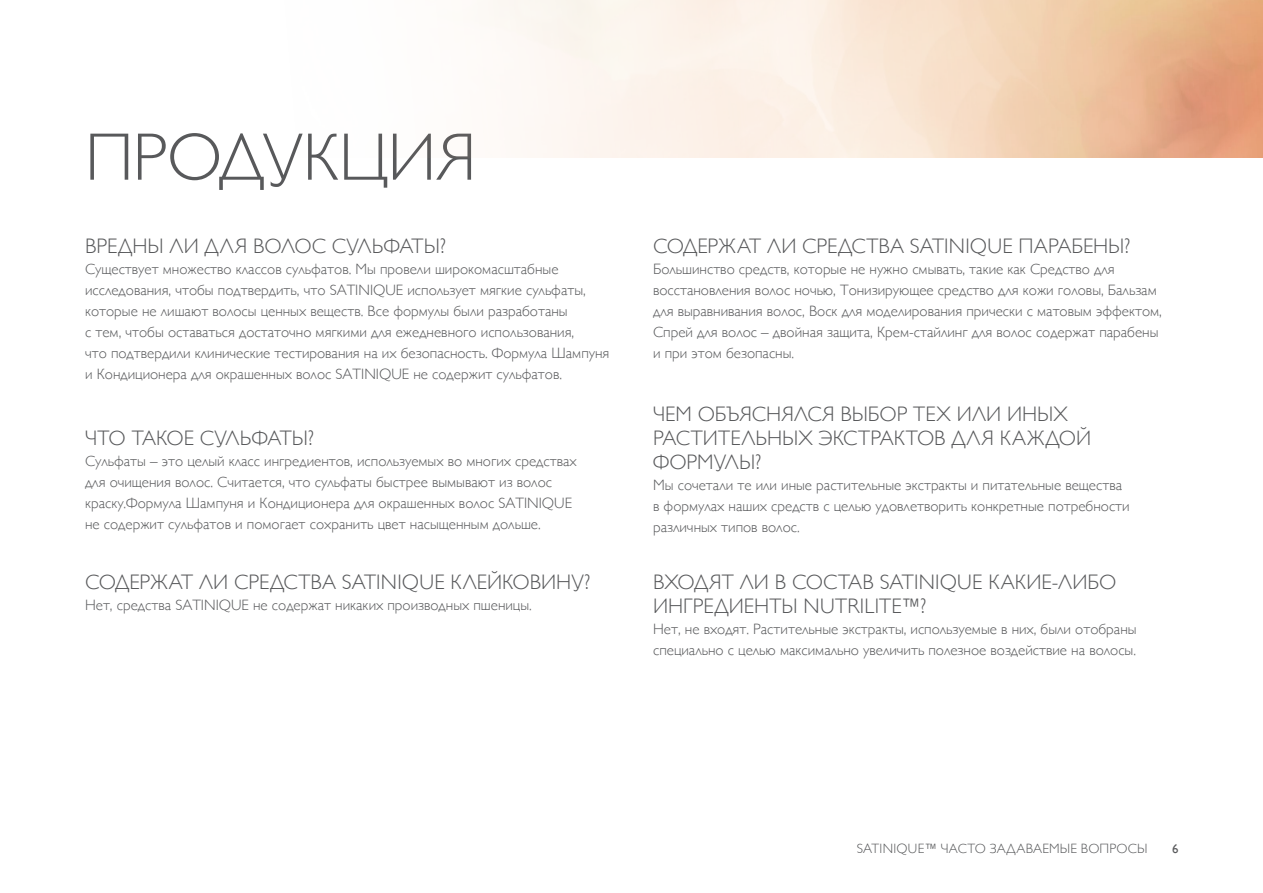
<style>
.page{position:relative;width:1263px;height:893px;background:#fff}
.page>*{position:absolute;margin:0;border:0;box-sizing:border-box;transform-origin:0 0}
.t1{font:300 67.5px "Gill Sans";color:#58595b}
.t2{font:300 21px "Gill Sans";letter-spacing:.01em;color:#58595b}
.t3{font:300 15px/21px "Gill Sans";color:#58595b}
.t4{font:300 13.5px "Gill Sans";letter-spacing:.015em;color:#58595b}
.t5{font:12.75px "Gill Sans";color:#58595b}
</style>
<div class="page">
<h1 class="t1" style="left:85px;top:104px;width:44px">ПРОДУКЦИЯ</h1>
<h2 class="t2" style="left:85px;top:230px;width:13px">ВРЕД</h2>
<h2 class="t2" style="left:132px;top:230px;width:87px">НЫЛИ ДЛЯ</h2>
<h2 class="t2" style="left:253px;top:230px;width:16px">ВОЛОС</h2>
<h2 class="t2" style="left:332px;top:230px;width:14px">СУЛЬ</h2>
<h2 class="t2" style="left:384px;top:230px;width:30px">ФАТЫ</h2>
<h2 class="t2" style="left:440px;top:230px;width:7px">?</h2>
<p class="t3" style="left:85px;top:258px;width:526px">Существует множество классов сульфатов. М ы провели широкомасштабные исследования, чтобы подтвердить, что SATINIQUE использует мягкие сульфаты, которые не лишают волосы ценных веществ. Все формулы были разработаны<br>с тем, чтобы оставаться достаточно мягкими для ежедневного использования,<br>что подтвердили клинические тестирования на их безопасность. Формула Шампуня и Кондиционера для окрашенных волос SATINIQUE не содержит сульфатов.</p>
<h2 class="t2" style="left:85px;top:422px;width:14px">ЧТО</h2>
<h2 class="t2" style="left:132px;top:422px;width:14px">ТАКОЕ</h2>
<h2 class="t2" style="left:200px;top:422px;width:14px">СУЛЬ</h2>
<h2 class="t2" style="left:252px;top:422px;width:30px">ФАТЫ</h2>
<h2 class="t2" style="left:308px;top:422px;width:7px">?</h2>
<p class="t3" style="left:85px;top:450px;width:493px">Сульфаты – это целый класс ингредиентов, используемых во многих средствах для очищения волос. Считается, что сульфаты быстрее вымывают из волос краску.Формула Шампуня и Кондиционера для окрашенных волос SATINIQUE не содержит сульфатов и помогает сохранить цвет насыщенным дольше.</p>
<h2 class="t2" style="left:85px;top:566px;width:15px">СОДЕРЖАТ</h2>
<h2 class="t2" style="left:199px;top:566px;width:49px">ЛИ СРЕДСТВА</h2>
<h2 class="t2" style="left:342px;top:566px;width:123px">SATINIQUE КЛЕЙКОВИ</h2>
<h2 class="t2" style="left:556px;top:566px;width:36px">НУ?</h2>
<p class="t3" style="left:85px;top:594px;width:448px">Нет, средства SATINIQUE не содержат никаких производных пшеницы.</p>
<h2 class="t2" style="left:653px;top:230px;width:15px">СОДЕРЖАТ</h2>
<h2 class="t2" style="left:767px;top:230px;width:49px">ЛИ СРЕДСТВА</h2>
<h2 class="t2" style="left:910px;top:230px;width:122px">SATINIQUE ПАРАБЕ</h2>
<h2 class="t2" style="left:1093px;top:230px;width:39px">НЫ?</h2>
<p class="t3" style="left:653px;top:258px;width:510px">Большинство средств, которые не нужно смывать, такие как Средство для восстановления волос ночью, Тонизирующее средство для кожи головы, Бальзам для выравнивания волос, Воск для моделирования прически с матовым эффектом, Спрей для волос – двойная защита, Крем-стайлинг для волос содержат парабены и при этом безопасны.</p>
<h2 class="t2" style="left:653px;top:398px;width:14px">ЧЕМ</h2>
<h2 class="t2" style="left:698px;top:398px;width:98px">ОБЪЯСНЯЛСЯ</h2>
<h2 class="t2" style="left:840px;top:398px;width:14px">ВЫБОР</h2>
<h2 class="t2" style="left:913px;top:398px;width:14px">ТЕХ</h2>
<h2 class="t2" style="left:957px;top:398px;width:15px">ИЛИ</h2>
<h2 class="t2" style="left:1007px;top:398px;width:46px">ИНЫХ</h2>
<h2 class="t2" style="left:653px;top:422px;width:14px">РАСТИТЕЛЬ</h2>
<h2 class="t2" style="left:767px;top:422px;width:79px">НЫХ ЭКСТРАКТОВ</h2>
<h2 class="t2" style="left:951px;top:422px;width:15px">ДЛЯ</h2>
<h2 class="t2" style="left:1000px;top:422px;width:16px">КАЖДОЙ</h2>
<h2 class="t2" style="left:653px;top:446px;width:32px">ФОРМУЛЫ</h2>
<h2 class="t2" style="left:755px;top:446px;width:7px">?</h2>
<p class="t3" style="left:653px;top:474px;width:478px">Мы сочетали те или иные растительные экстракты и питательные вещества в формулах наших средств с целью удовлетворить конкретные потребности различных типов волос.</p>
<h2 class="t2" style="left:653px;top:566px;width:15px">ВХОДЯТ</h2>
<h2 class="t2" style="left:740px;top:566px;width:67px">ЛИ ВСОСТАВ</h2>
<h2 class="t2" style="left:880px;top:566px;width:122px">SATINIQUE КАКИЕ</h2>
<h2 class="t2" style="left:1052px;top:566px;width:22px">-ЛИБО</h2>
<h2 class="t2" style="left:653px;top:590px;width:43px">ИНГРЕДИЕ</h2>
<h2 class="t2" style="left:754px;top:590px;width:174px">НТЫ NUTRILITE™?</h2>
<p class="t3" style="left:653px;top:618px;width:485px">Нет, не входят. Растительные экстракты, используемые в них, были отобраны специально с целью максимально увеличить полезное воздействие на волосы.</p>
<p class="t4" style="left:857px;top:838px;width:292px">SATINIQUE™ часто задаваемые вопросы</p>
<p class="t5" style="left:1172px;top:841px;width:8px">6</p>
</div>
